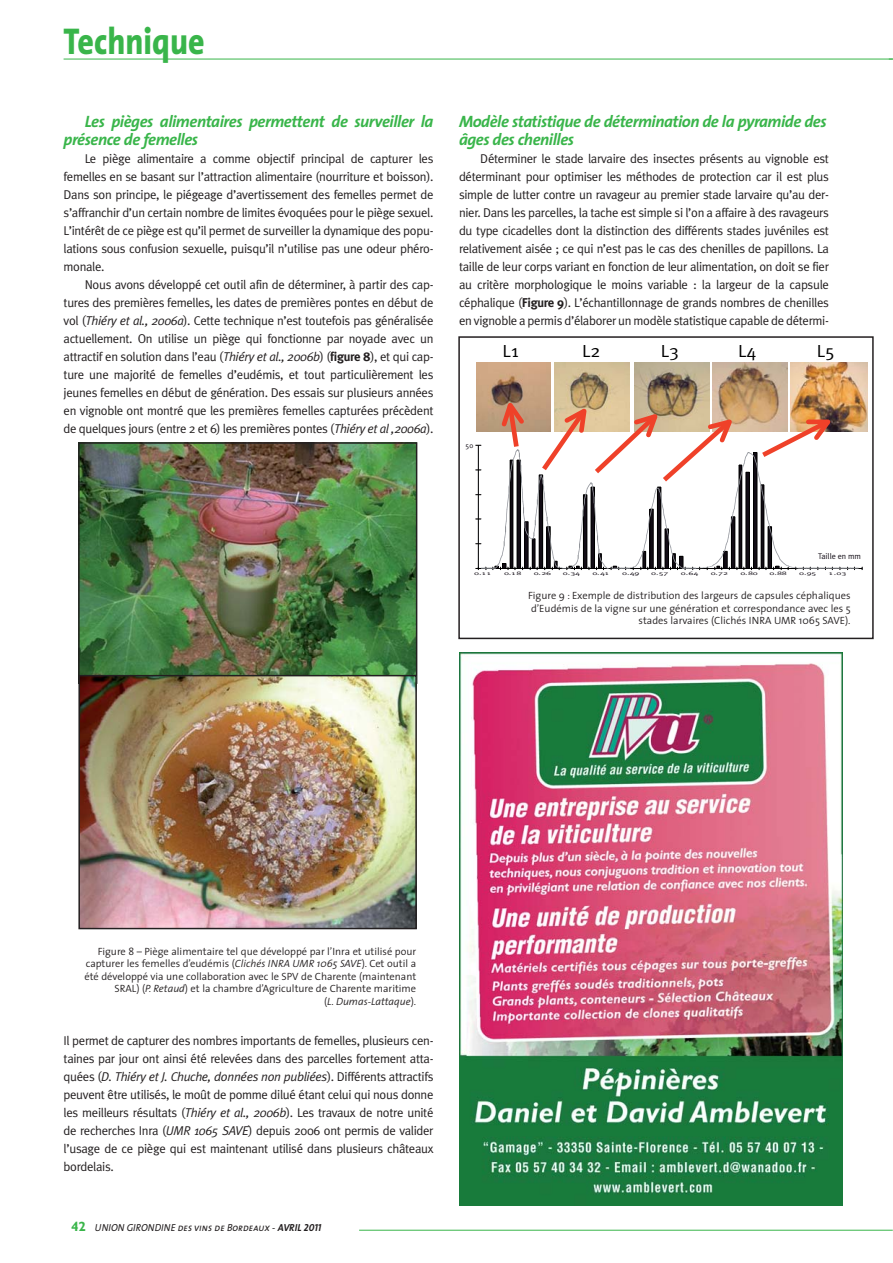
<style>
.page{position:relative;width:893px;height:1263px;background:#fff}
.page>*{position:absolute;margin:0;border:0;box-sizing:border-box;transform-origin:0 0}
.t1{font:800 37.5px "The Sans";color:#39b54a;scale:.85 1}
.t2{font:17.55px "Meta Plus Normal";color:#000;scale:1.06 1}
.t3{font:italic 700 16.5px/18px "The Sans";letter-spacing:-.03em;color:#39b54a}
.t4{font:12.75px/18px "Meta Plus Normal";letter-spacing:-.025em;color:#231f20;text-align:justify}
.t5{font:300 10.5px/12.6px "The Sans";color:#231f20;text-align:right}
.t6{font:italic 10.2px "The Sans Caps";color:#231f20;scale:.95 1}
.t7{font:8.25px "Meta Plus Normal";color:#120c15}
.t8{font:7.2px "Meta Plus Normal";color:#120c15}
.t9{font:5.1px "Meta Plus Normal";letter-spacing:-.01em;color:#120c15;scale:1.82 1}
.s1{font-style:italic}
.s2{font-family:"Meta Plus";font-weight:700}
.s3{font-family:"Gill Sans";font-weight:700;font-style:normal;font-size:13.5px;color:#39b54a}
.s4{font-family:"The Sans Bold Caps"}
</style>
<div class="page">
<hr style="left:359px;top:1230px;width:534px;height:1px;background:#39b54a">
<img style="left:81px;top:445px;width:333px;height:230px">
<div style="left:78px;top:442px;width:339px;height:242px;border:2px solid #231f20"></div>
<img style="left:81px;top:678px;width:333px;height:248px">
<div style="left:78px;top:675px;width:339px;height:254px;border:2px solid #231f20"></div>
<img style="left:791px;top:362px;width:77px;height:69px">
<img style="left:476px;top:362px;width:74px;height:33px">
<img style="left:555px;top:362px;width:74px;height:33px">
<img style="left:634px;top:362px;width:76px;height:33px">
<img style="left:712px;top:362px;width:75px;height:33px">
<svg style="left:475px;top:395px;width:388px;height:175px"></svg>
<div style="left:458px;top:336px;width:416px;height:303px;border:2px solid #231f20"></div>
<hr style="left:64px;top:59px;width:829px;height:1px;background:#39b54a">
<img style="left:460px;top:653px;width:383px;height:553px">
<h1 class="t1" style="left:64px;top:23px;width:167px">Technique</h1>
<p class="t3" style="left:64px;top:113px;width:371px;text-indent:21px">Les pièges alimentaires permettent de surveiller la présence de femelles</p>
<p class="t4" style="left:64px;top:151px;width:371px;text-indent:21px">Le piège alimentaire a comme objectif principal de capturer les femelles en se basant sur l’attraction alimentaire (nourriture et boisson).<br>Dans son principe, le piégeage d’avertissement des femelles permet de s’affranchir d’un certain nombre de limites évoquées pour le piège sexuel.<br>L’intérêt de ce piège est qu’il permet de surveiller la dynamique des popu&shy;lations sous confusion sexuelle, puisqu’il n’utilise pas une odeur phéro&shy;monale.</p>
<p class="t4" style="left:64px;top:277px;width:371px;text-indent:21px">Nous avons développé cet outil afin de déterminer, à partir des cap&shy;tures des premières femelles, les dates de premières pontes en début de vol (<span class="s1">Thiéry et al., 2006a</span>). Cette technique n’est toutefois pas généralisée actuellement. On utilise un piège qui fonctionne par noyade avec un attractif en solution dans l’eau (<span class="s1">Thiéry et al., 2006b</span>) (<span class="s2">figure 8</span>), et qui cap&shy;ture une majorité de femelles d’eudémis, et tout particulièrement les jeunes femelles en début de génération. Des essais sur plusieurs années en vignoble ont montré que les premières femelles capturées précèdent de quelques jours (entre 2 et 6) les premières pontes (<span class="s1">Thiéry et al ,2006a</span>).</p>
<p class="t3" style="left:459px;top:113px;width:369px">Modèle statistique de détermination de la pyramide des âges des chenilles</p>
<p class="t4" style="left:459px;top:151px;width:371px;text-indent:21px">Déterminer le stade larvaire des insectes présents au vignoble est déterminant pour optimiser les méthodes de protection car il est plus simple de lutter contre un ravageur au premier stade larvaire qu’au der&shy;nier. Dans les parcelles, la tache est simple si l’on a affaire à des ravageurs du type cicadelles dont la distinction des différents stades juvéniles est relativement aisée ; ce qui n’est pas le cas des chenilles de papillons. La taille de leur corps variant en fonction de leur alimentation, on doit se fier au critère morphologique le moins variable : la largeur de la capsule céphalique (<span class="s2">Figure 9</span>). L’échantillonnage de grands nombres de chenilles en vignoble a permis d’élaborer un modèle statistique capable de détermi-</p>
<h2 class="t2" style="left:503px;top:340px;width:17px">L1</h2>
<h2 class="t2" style="left:582px;top:340px;width:19px">L2</h2>
<h2 class="t2" style="left:661px;top:340px;width:19px">L3</h2>
<h2 class="t2" style="left:738px;top:340px;width:19px">L4</h2>
<h2 class="t2" style="left:817px;top:340px;width:19px">L5</h2>
<p class="t8" style="left:465px;top:441px;width:9px">50</p>
<p class="t7" style="left:818px;top:551px;width:44px">Taille en mm</p>
<p class="t9" style="left:474px;top:570px;width:10px">0.11</p>
<p class="t9" style="left:504px;top:570px;width:11px">0.18</p>
<p class="t9" style="left:534px;top:570px;width:11px">0.26</p>
<p class="t9" style="left:563px;top:570px;width:11px">0.34</p>
<p class="t9" style="left:592px;top:570px;width:10px">0.41</p>
<p class="t9" style="left:622px;top:570px;width:11px">0.49</p>
<p class="t9" style="left:651px;top:570px;width:11px">0.57</p>
<p class="t9" style="left:681px;top:570px;width:11px">0.64</p>
<p class="t9" style="left:711px;top:570px;width:11px">0.72</p>
<p class="t9" style="left:740px;top:570px;width:11px">0.80</p>
<p class="t9" style="left:769px;top:570px;width:11px">0.88</p>
<p class="t9" style="left:799px;top:570px;width:11px">0.95</p>
<p class="t9" style="left:829px;top:570px;width:11px">1.03</p>
<p class="t5" style="left:528px;top:590px;width:324px">Figure 9 : Exemple de distribution des largeurs de capsules céphaliques d’Eudémis de la vigne sur une génération et correspondance avec les 5 stades larvaires (Clichés INRA UMR 1065 SAVE).</p>
<p class="t5" style="left:84px;top:945px;width:333px">Figure 8 – Piège alimentaire tel que développé par l’Inra et utilisé pour capturer les femelles d’eudémis (<span class="s1">Clichés INRA UMR 1065 SAVE</span>). Cet outil a été développé via une collaboration avec le SPV de Charente (maintenant SRAL) (<span class="s1">P. Retaud</span>) et la chambre d’Agriculture de Charente maritime<br>(<span class="s1">L. Dumas-Lattaque</span>).</p>
<p class="t4" style="left:64px;top:1033px;width:371px">Il permet de capturer des nombres importants de femelles, plusieurs cen&shy;taines par jour ont ainsi été relevées dans des parcelles fortement atta&shy;quées (<span class="s1">D. Thiéry et J. Chuche, données non publiées</span>). Différents attractifs peuvent être utilisés, le moût de pomme dilué étant celui qui nous donne les meilleurs résultats (<span class="s1">Thiéry et al., 2006b</span>). Les travaux de notre unité de recherches Inra (<span class="s1">UMR 1065 SAVE</span>) depuis 2006 ont permis de valider l’usage de ce piège qui est maintenant utilisé dans plusieurs châteaux bordelais.</p>
<p class="t6" style="left:71px;top:1221px;width:265px"><span class="s3">42</span> UNION GIRONDINE des vins de Bordeaux - <span class="s4">AVRIL 2011</span></p>
</div>
